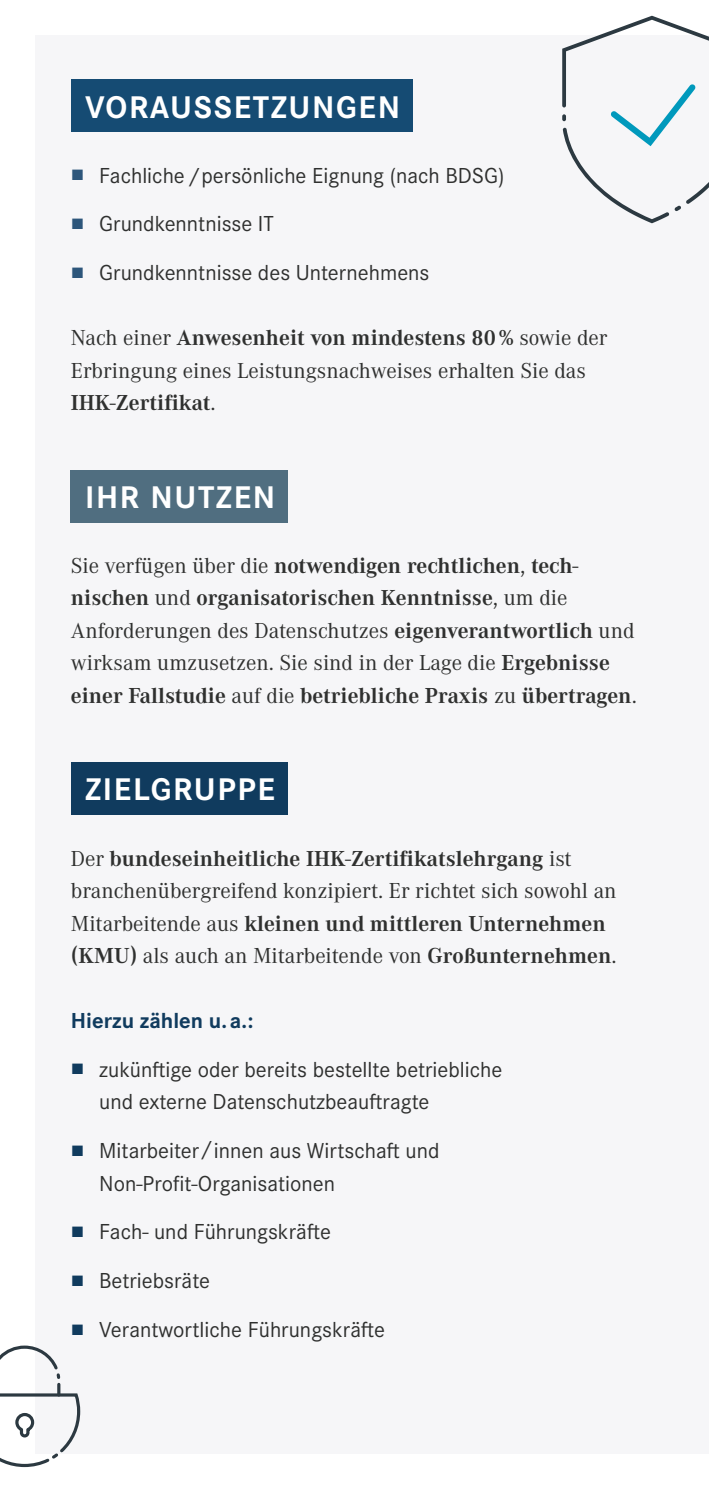
<style>
.page{position:relative;width:709px;height:1489px;background:#fff}
.page>*{position:absolute;margin:0;border:0;box-sizing:border-box;transform-origin:0 0}
.t1{font:700 32.5px "Corporate S Pro";letter-spacing:.05em;color:#fff}
.t2{font:700 22.5px/32.5px "Corporate A Pro";color:#2f302f}
.t3{font:22.5px/32.5px "Corporate S Pro";color:#2f302f}
.t4{font:22.5px/32.5px "Corporate A";color:#2f302f}
.t5{font:700 22.5px "Corporate S Pro";color:#103b5e}
.s1{font-family:"Arial";color:#2d567b}
.s2{font-family:"Corporate A";font-weight:400}
.s3{font-family:"Corporate A Pro";font-weight:700}
.s4{font-family:"Arial";color:#103b5e}
</style>
<div class="page">
<div style="left:35px;top:35px;width:674px;height:1418px;background:#f6f6f8"></div>
<svg style="left:562px;top:16px;width:147px;height:207px"></svg>
<div style="left:71px;top:80px;width:341px;height:52px;background:#154b73"></div>
<div style="left:71px;top:470px;width:217px;height:52px;background:#506e80"></div>
<div style="left:71px;top:762px;width:216px;height:52px;background:#103b5e"></div>
<svg style="left:0;top:1345px;width:80px;height:121px"></svg>
<h1 class="t1" style="left:85px;top:81px;width:316px">VORAUSSETZUNGEN</h1>
<p class="t3" style="left:71px;top:157px;width:435px"><span class="s1">■</span> Fachliche / persönliche Eignung (nach BDSG)</p>
<p class="t3" style="left:71px;top:206px;width:204px"><span class="s1">■</span> Grundkenntnisse IT</p>
<p class="t3" style="left:71px;top:255px;width:360px"><span class="s1">■</span> Grundkenntnisse des Unternehmens</p>
<p class="t2" style="left:71px;top:321px;width:538px"><span class="s2">Nach einer</span> Anwesenheit von mindestens 80 % <span class="s2">sowie der</span></p>
<p class="t4" style="left:71px;top:354px;width:516px">Erbringung eines Leistungsnachweises erhalten Sie das</p>
<p class="t2" style="left:71px;top:385px;width:146px">IHK-Zertifikat<span class="s2">.</span></p>
<h1 class="t1" style="left:85px;top:471px;width:192px">IHR NUTZEN</h1>
<p class="t2" style="left:71px;top:548px;width:509px"><span class="s2">Sie verfügen über die</span> notwendigen rechtlichen<span class="s2">,</span> tech&shy;nischen <span class="s2">und</span> organisatorischen Kenntnisse<span class="s2">, um die</span></p>
<p class="t4" style="left:71px;top:614px;width:565px">Anforderungen des Datenschutzes <span class="s3">eigenverantwortlich</span> und wirksam umzusetzen. Sie sind in der Lage die <span class="s3">Ergebnisse</span></p>
<p class="t2" style="left:71px;top:678px;width:567px">einer Fallstudie <span class="s2">auf die</span> betriebliche Praxis <span class="s2">zu</span> übertragen<span class="s2">.</span></p>
<h1 class="t1" style="left:85px;top:764px;width:191px">ZIELGRUPPE</h1>
<p class="t2" style="left:71px;top:840px;width:502px"><span class="s2">Der</span> bundeseinheitliche IHK-Zertifikatslehrgang <span class="s2">ist</span></p>
<p class="t4" style="left:71px;top:874px;width:547px">branchenübergreifend konzipiert. Er richtet sich sowohl an</p>
<p class="t2" style="left:71px;top:905px;width:536px"><span class="s2">Mitarbeitende aus</span> kleinen und mittleren Unternehmen</p>
<p class="t4" style="left:71px;top:939px;width:547px"><span class="s3">(KMU)</span> als auch an Mitarbeitende von <span class="s3">Großunternehmen</span>.</p>
<p class="t5" style="left:71px;top:1002px;width:184px">Hierzu zählen u. a. :</p>
<p class="t3" style="left:99px;top:1051px;width:405px;text-indent:-28px"><span class="s4">■</span> zukünftige oder bereits bestellte betriebliche und externe Datenschutzbeauftragte</p>
<p class="t3" style="left:99px;top:1132px;width:342px;text-indent:-28px"><span class="s4">■</span> Mitarbeiter / innen aus Wirtschaft und<br>Non-Profit-Organisationen</p>
<p class="t3" style="left:71px;top:1213px;width:262px"><span class="s4">■</span> Fach- und Führungskräfte</p>
<p class="t3" style="left:71px;top:1262px;width:141px"><span class="s4">■</span> Betriebsräte</p>
<p class="t3" style="left:71px;top:1311px;width:316px"><span class="s4">■</span> Verantwortliche Führungskräfte</p>
</div>
